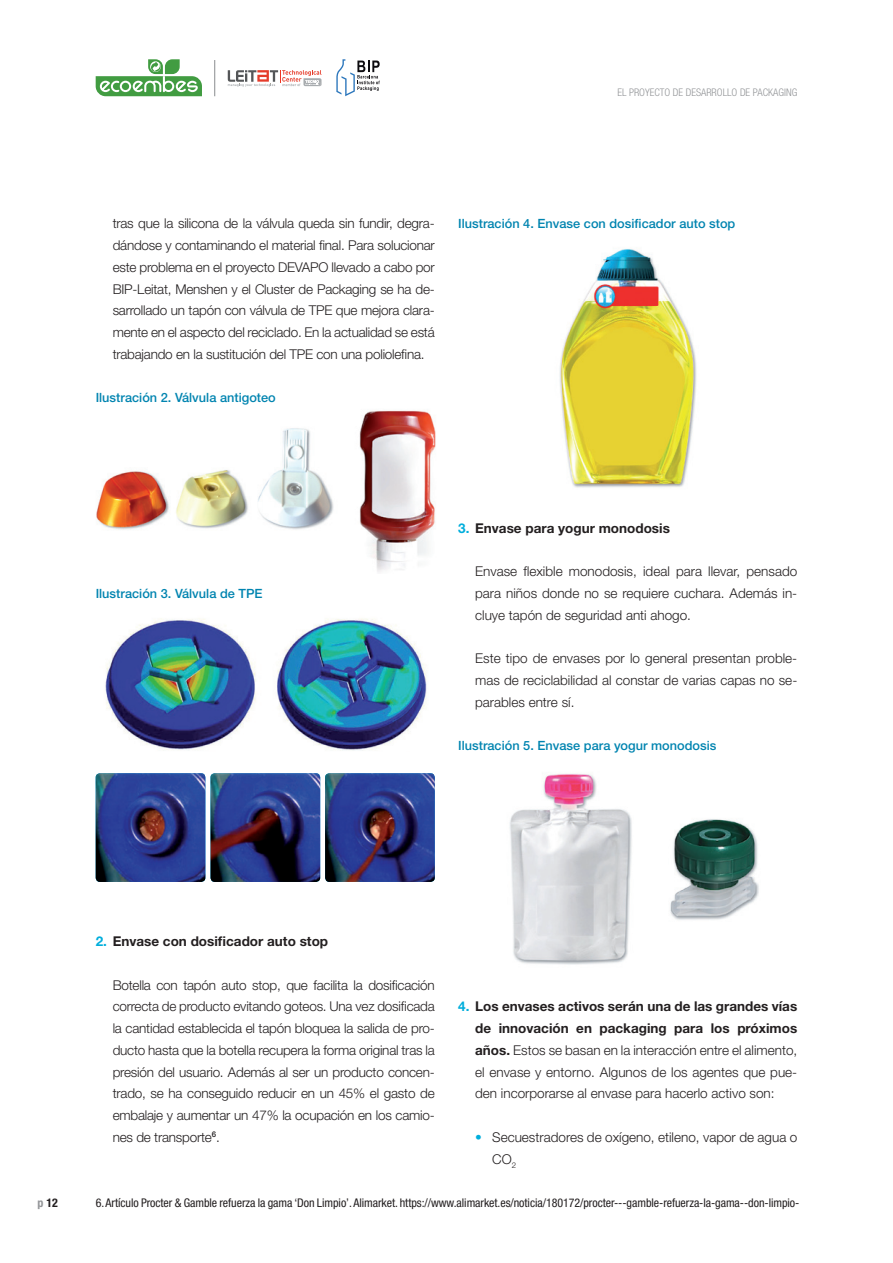
<style>
.page{position:relative;width:893px;height:1263px;background:#fff}
.page>*{position:absolute;margin:0;border:0;box-sizing:border-box;transform-origin:0 0}
.t1{font:300 13.5px/21.8px "Helvetica Neue LT Std";color:#231f20;text-align:justify}
.t2{font:700 13.5px "Helvetica Neue LT Std";color:#231f20}
.t3{font:500 12.75px "Helvetica Neue LT Std";color:#0084b0}
.t4{font:condensed 12px "Helvetica Neue LT Std";letter-spacing:-.005em;color:#231f20}
.t5{font:700 condensed 12px "Helvetica Neue LT Std";color:#231f20}
.t6{font:300 condensed 10.5px "Helvetica Neue LT Std";color:#939598}
.s1{color:#00aedc}
.s2{color:#939598}
.s3{font-weight:700;color:#00aedc}
.s4{font-weight:700}
</style>
<div class="page">
<hr style="left:214px;top:60px;width:1px;height:36px;background:#8a8c8f">
<svg style="left:228px;top:70px;width:94px;height:17px"></svg>
<svg style="left:336px;top:59px;width:44px;height:37px"></svg>
<svg style="left:96px;top:59px;width:106px;height:37px"></svg>
<img style="left:96px;top:428px;width:238px;height:102px">
<img style="left:359px;top:410px;width:77px;height:162px">
<img style="left:559px;top:249px;width:138px;height:239px">
<img style="left:509px;top:773px;width:250px;height:192px">
<img style="left:105px;top:618px;width:322px;height:133px">
<img style="left:96px;top:773px;width:109px;height:109px">
<img style="left:210px;top:773px;width:110px;height:109px">
<img style="left:325px;top:773px;width:110px;height:109px">
<p class="t6" style="left:617px;top:87px;width:181px">EL PROYECTO DE DESARROLLO DE PACKAGING</p>
<p class="t1" style="left:113px;top:212px;width:324px">tras que la silicona de la válvula queda sin fundir, degra&shy;dándose y contaminando el material final. Para solucionar este problema en el proyecto DEVAPO llevado a cabo por BIP-Leitat, Menshen y el Cluster de Packaging se ha de&shy;sarrollado un tapón con válvula de TPE que mejora clara&shy;mente en el aspecto del reciclado. En la actualidad se está trabajando en la sustitución del TPE con una poliolefina.</p>
<p class="t3" style="left:96px;top:390px;width:182px">Ilustración 2. Válvula antigoteo</p>
<p class="t3" style="left:458px;top:216px;width:279px">Ilustración 4. Envase con dosificador auto stop</p>
<p class="t3" style="left:96px;top:586px;width:168px">Ilustración 3. Válvula de TPE</p>
<p class="t2" style="left:458px;top:520px;width:213px"><span class="s1">3.</span> Envase para yogur monodosis</p>
<p class="t1" style="left:475px;top:560px;width:324px">Envase flexible monodosis, ideal para llevar, pensado para niños donde no se requiere cuchara. Además in&shy;cluye tapón de seguridad anti ahogo.</p>
<p class="t1" style="left:475px;top:647px;width:324px">Este tipo de envases por lo general presentan proble&shy;mas de reciclabilidad al constar de varias capas no se&shy;parables entre sí.</p>
<p class="t3" style="left:458px;top:738px;width:260px">Ilustración 5. Envase para yogur monodosis</p>
<p class="t5" style="left:38px;top:1196px;width:22px"><span class="s2">p</span> 12</p>
<p class="t2" style="left:96px;top:933px;width:234px"><span class="s1">2.</span> Envase con dosificador auto stop</p>
<p class="t1" style="left:113px;top:974px;width:324px">Botella con tapón auto stop, que facilita la dosificación correcta de producto evitando goteos. Una vez dosificada la cantidad establecida el tapón bloquea la salida de pro&shy;ducto hasta que la botella recupera la forma original tras la presión del usuario. Además al ser un producto concen&shy;trado, se ha conseguido reducir en un 45% el gasto de embalaje y aumentar un 47% la ocupación en los camio&shy;nes de transporte<sup>6</sup>.</p>
<p class="t1" style="left:475px;top:995px;width:324px;text-indent:-17px"><span class="s3">4.</span> <span class="s4">Los envases activos serán una de las grandes vías de innovación en packaging para los próximos años.</span> Estos se basan en la interacción entre el alimento, el envase y entorno. Algunos de los agentes que pue&shy;den incorporarse al envase para hacerlo activo son:</p>
<p class="t1" style="left:492px;top:1126px;width:307px;text-indent:-17px"><span class="s1">•</span> Secuestradores de oxígeno, etileno, vapor de agua o<br>CO<sub>2</sub></p>
<p class="t4" style="left:96px;top:1196px;width:705px">6. Artículo Procter &amp; Gamble refuerza la gama ‘Don Limpio’. Alimarket. https://www.alimarket.es/noticia/180172/procter---gamble-refuerza-la-gama--don-limpio-</p>
</div>
